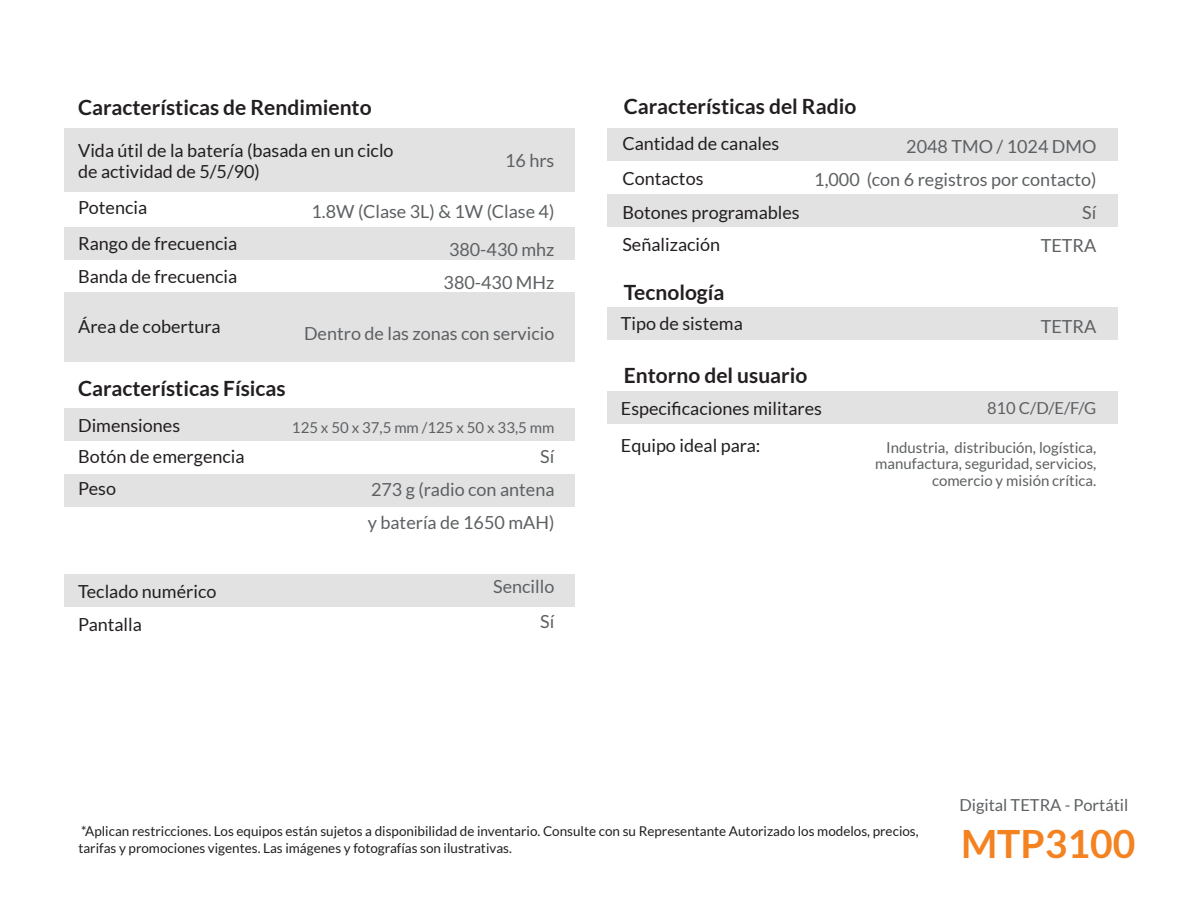
<style>
.page{position:relative;width:1188px;height:918px;background:#fff}
.page>*{position:absolute;margin:0;border:0;box-sizing:border-box;transform-origin:0 0}
.t1{font:700 39px "Lato";color:#f58220}
.t2{font:700 21px "Lato";color:#231f20}
.t3{font:18px/31.5px "Lato";color:#231f20}
.t4{font:18px "Lato";color:#5d6062}
.t5{font:16.5px "Lato";color:#5d6062}
.t6{font:15px "Lato";color:#5d6062}
.t7{font:13.5px/16.2px "Lato";color:#231f20}
</style>
<div class="page">
<div style="left:64px;top:128px;width:511px;height:64px;background:#e2e2e3"></div>
<div style="left:64px;top:227px;width:511px;height:33px;background:#e2e2e3"></div>
<div style="left:64px;top:292px;width:511px;height:70px;background:#e2e2e3"></div>
<div style="left:64px;top:408px;width:511px;height:33px;background:#e2e2e3"></div>
<div style="left:607px;top:391px;width:510px;height:33px;background:#e2e2e3"></div>
<div style="left:607px;top:307px;width:510px;height:33px;background:#e2e2e3"></div>
<div style="left:607px;top:194px;width:510px;height:33px;background:#e2e2e3"></div>
<div style="left:607px;top:128px;width:510px;height:33px;background:#e2e2e3"></div>
<div style="left:64px;top:474px;width:511px;height:33px;background:#e2e2e3"></div>
<div style="left:64px;top:574px;width:511px;height:33px;background:#e2e2e3"></div>
<p class="t2" style="left:78px;top:96px;width:295px">Características de Rendimiento</p>
<p class="t3" style="left:78px;top:139px;width:317px;line-height:21.6px">Vida útil de la batería (basada en un ciclo de actividad de 5/5/90)</p>
<p class="t3" style="left:78px;top:190px;width:161px;line-height:36px">Potencia<br>Rango de frecuencia</p>
<p class="t3" style="left:78px;top:261px;width:161px">Banda de frecuencia</p>
<p class="t3" style="left:78px;top:310px;width:144px">Área de cobertura</p>
<p class="t4" style="left:505px;top:151px;width:51px">16 hrs</p>
<p class="t4" style="left:312px;top:202px;width:244px">1.8W (Clase 3L) &amp; 1W (Clase 4)</p>
<p class="t4" style="left:449px;top:239px;width:107px">380-430 mhz</p>
<p class="t4" style="left:444px;top:272px;width:112px">380-430 MHz</p>
<p class="t4" style="left:304px;top:323px;width:252px">Dentro de las zonas con servicio</p>
<p class="t2" style="left:78px;top:376px;width:209px">Características Físicas</p>
<p class="t3" style="left:78px;top:409px;width:168px">Dimensiones<br>Botón de emergencia<br>Peso</p>
<p class="t6" style="left:292px;top:419px;width:264px">125 x 50 x 37,5 mm /125 x 50 x 33,5 mm</p>
<p class="t4" style="left:540px;top:446px;width:16px">Sí</p>
<p class="t4" style="left:371px;top:479px;width:185px">273 g (radio con antena</p>
<p class="t4" style="left:368px;top:512px;width:188px">y batería de 1650 mAH)</p>
<p class="t3" style="left:78px;top:575px;width:140px;line-height:33px">Teclado numérico<br>Pantalla</p>
<p class="t4" style="left:493px;top:577px;width:63px">Sencillo</p>
<p class="t4" style="left:540px;top:611px;width:16px">Sí</p>
<p class="t2" style="left:624px;top:95px;width:234px">Características del Radio</p>
<p class="t3" style="left:622px;top:126px;width:179px;line-height:34.5px">Cantidad de canales<br>Contactos<br>Botones programables</p>
<p class="t3" style="left:622px;top:228px;width:99px">Señalización</p>
<p class="t2" style="left:624px;top:280px;width:102px">Tecnología</p>
<p class="t3" style="left:621px;top:308px;width:123px">Tipo de sistema</p>
<p class="t4" style="left:906px;top:137px;width:192px">2048 TMO / 1024 DMO</p>
<p class="t4" style="left:814px;top:170px;width:284px">1,000 (con 6 registros por contacto)</p>
<p class="t4" style="left:1082px;top:203px;width:16px">Sí</p>
<p class="t4" style="left:1041px;top:236px;width:57px">TETRA</p>
<p class="t4" style="left:1041px;top:316px;width:57px">TETRA</p>
<p class="t2" style="left:624px;top:364px;width:185px">Entorno del usuario</p>
<p class="t3" style="left:621px;top:391px;width:203px;line-height:36.6px">Especificaciones militares<br>Equipo ideal para:</p>
<p class="t5" style="left:987px;top:399px;width:111px">810 C/D/E/F/G</p>
<p class="t6" style="left:886px;top:439px;width:212px">Industria, distribución, logística,</p>
<p class="t6" style="left:875px;top:455px;width:223px">manufactura, seguridad, servicios,</p>
<p class="t6" style="left:932px;top:472px;width:166px">comercio y misión crítica.</p>
<p class="t5" style="left:959px;top:796px;width:171px">Digital TETRA - Portátil</p>
<p class="t7" style="left:78px;top:823px;width:842px">*Aplican restricciones. Los equipos están sujetos a disponibilidad de inventario. Consulte con su Representante Autorizado los modelos, precios, tarifas y promociones vigentes. Las imágenes y fotografías son ilustrativas.</p>
<p class="t1" style="left:961px;top:821px;width:176px">MTP3100</p>
</div>
